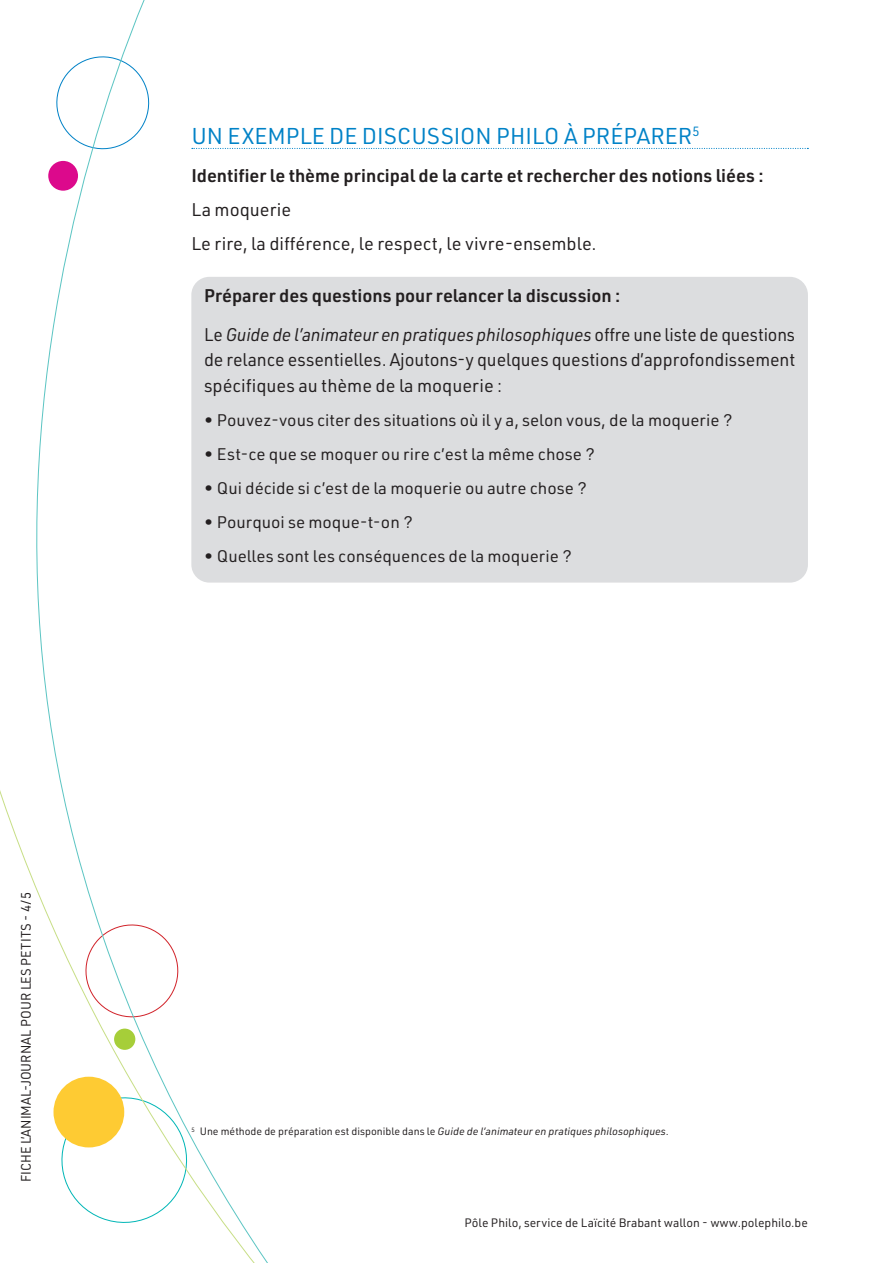
<style>
.page{position:relative;width:893px;height:1263px;background:#fff}
.page>*{position:absolute;margin:0;border:0;box-sizing:border-box;transform-origin:0 0}
.B_Titre_2{font:22.5px "URWDIN";color:#0082c7}
.B_Txt_courant{font:18px/25.5px "URWDIN";color:#231f20;text-align:justify;scale:.96 1}
.B_Txt_courant-2{font:600 18px "URWDIN";color:#231f20}
.B_Txt_courant-3{font:18px "URWDIN";color:#231f20}
.t1{font:16.5px "URWDIN";color:#231f20}
.t2{font:13.5px "URWDIN";color:#231f20;scale:.96 1}
.t3{font:12px "URWDIN";color:#231f20}
.B_Notes_bas_de_page{font:10.5px "URWDIN";color:#231f20}
.s1{font-style:italic}
</style>
<div class="page">
<svg style="left:0;top:0;width:268px;height:1263px"></svg>
<div style="left:53px;top:1077px;width:71px;height:70px;background:#fecb33;border-radius:50%"></div>
<svg style="left:192px;top:148px;width:616px;height:1px"></svg>
<div style="left:191px;top:277px;width:617px;height:306px;background:#dcdddf;border-radius:18px"></div>
<p class="t2" style="left:17px;top:1182px;width:303px;rotate:-90deg">FICHE L’ANIMAL-JOURNAL POUR LES PETITS - 4/5</p>
<p class="B_Titre_2" style="left:191px;top:121px;width:510px">UN EXEMPLE DE DISCUSSION PHILO À PRÉPARER<sup>5</sup></p>
<p class="B_Txt_courant-2" style="left:191px;top:163px;width:574px">Identifier le thème principal de la carte et rechercher des notions liées :</p>
<p class="B_Txt_courant-3" style="left:191px;top:198px;width:101px">La moquerie</p>
<p class="B_Txt_courant-3" style="left:191px;top:232px;width:407px">Le rire, la différence, le respect, le vivre-ensemble.</p>
<p class="B_Txt_courant-2" style="left:204px;top:284px;width:418px">Préparer des questions pour relancer la discussion :</p>
<p class="B_Txt_courant" style="left:204px;top:321px;width:617px">Le <span class="s1">Guide de l’animateur en pratiques philosophiques</span> offre une liste de questions de relance essentielles. Ajoutons-y quelques questions d’approfondissement spécifiques au thème de la moquerie :</p>
<p class="t1" style="left:204px;top:409px;width:530px">• Pouvez-vous citer des situations où il y a, selon vous, de la moquerie ?</p>
<p class="t1" style="left:204px;top:443px;width:392px">• Est-ce que se moquer ou rire c’est la même chose ?</p>
<p class="t1" style="left:204px;top:477px;width:384px">• Qui décide si c’est de la moquerie ou autre chose ?</p>
<p class="t1" style="left:204px;top:511px;width:210px">• Pourquoi se moque-t-on ?</p>
<p class="t1" style="left:204px;top:545px;width:369px">• Quelles sont les conséquences de la moquerie ?</p>
<p class="B_Notes_bas_de_page" style="left:191px;top:1125px;width:479px"><sup>5</sup> Une méthode de préparation est disponible dans le <span class="s1">Guide de l’animateur en pratiques philosophiques</span>.</p>
<p class="t3" style="left:465px;top:1215px;width:345px">Pôle Philo, service de Laïcité Brabant wallon - www.polephilo.be</p>
</div>
